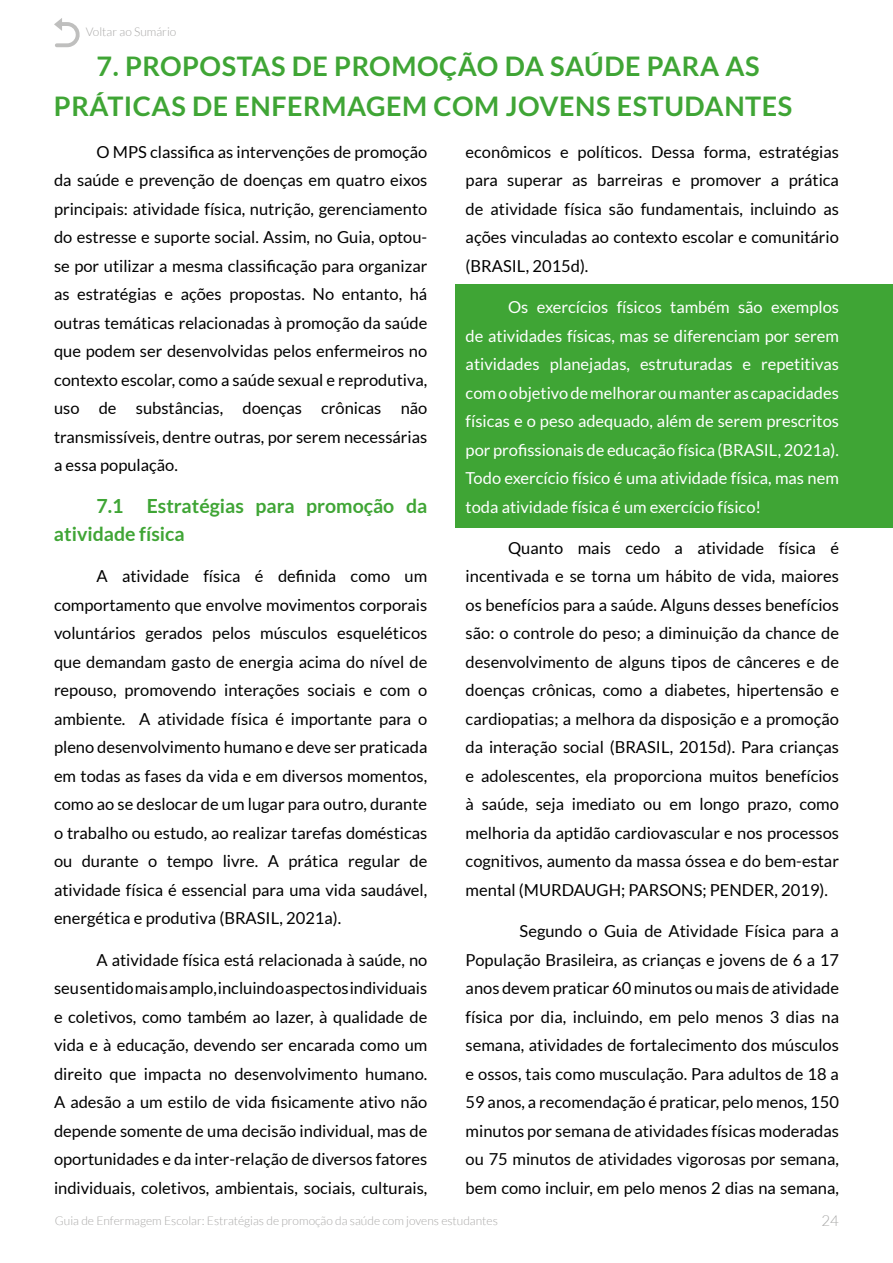
<style>
.page{position:relative;width:893px;height:1263px;background:#fff}
.page>*{position:absolute;margin:0;border:0;box-sizing:border-box;transform-origin:0 0}
.t1{font:700 27px/40.5px "Lato";letter-spacing:.02em;color:#3fa535;text-align:center}
.t2{font:700 19.5px/28.5px "Lato";color:#3fa535}
.t3{font:16.5px/28.5px "Lato";color:#000;text-align:justify}
.t4{font:16.5px/28.5px "Lato";color:#fff;text-align:justify}
.t5{font:300 15px "Lato";color:#a9a9a8}
.t6{font:300 12px "Lato";color:#a9a8a7}
</style>
<div class="page">
<svg style="left:54px;top:18px;width:26px;height:29px"></svg>
<div style="left:455px;top:285px;width:438px;height:243px;background:#3fa535"></div>
<p class="t6" style="left:86px;top:26px;width:92px">Voltar ao Sumário</p>
<h1 class="t1" style="left:54px;top:45px;width:740px">7. PROPOSTAS DE PROMOÇÃO DA SAÚDE PARA AS<br>PRÁTICAS DE ENFERMAGEM COM JOVENS ESTUDANTES</h1>
<p class="t3" style="left:466px;top:138px;width:375px">econômicos e políticos. Dessa forma, estratégias para superar as barreiras e promover a prática de atividade física são fundamentais, incluindo as ações vinculadas ao contexto escolar e comunitário (BRASIL, 2015d).</p>
<p class="t4" style="left:466px;top:293px;width:375px;text-indent:43px">Os exercícios físicos também são exemplos de atividades físicas, mas se diferenciam por serem atividades planejadas, estruturadas e repetitivas com o objetivo de melhorar ou manter as capacidades físicas e o peso adequado, além de serem prescritos por profissionais de educação física (BRASIL, 2021a).<br>Todo exercício físico é uma atividade física, mas nem toda atividade física é um exercício físico!</p>
<p class="t3" style="left:466px;top:533px;width:375px;text-indent:43px">Quanto mais cedo a atividade física é incentivada e se torna um hábito de vida, maiores os benefícios para a saúde. Alguns desses benefícios são: o controle do peso; a diminuição da chance de desenvolvimento de alguns tipos de cânceres e de doenças crônicas, como a diabetes, hipertensão e cardiopatias; a melhora da disposição e a promoção da interação social (BRASIL, 2015d). Para crianças e adolescentes, ela proporciona muitos benefícios à saúde, seja imediato ou em longo prazo, como melhoria da aptidão cardiovascular e nos processos cognitivos, aumento da massa óssea e do bem-estar mental (MURDAUGH; PARSONS; PENDER, 2019).</p>
<p class="t3" style="left:466px;top:917px;width:375px;text-indent:54px">Segundo o Guia de Atividade Física para a População Brasileira, as crianças e jovens de 6 a 17 anos devem praticar 60 minutos ou mais de atividade física por dia, incluindo, em pelo menos 3 dias na semana, atividades de fortalecimento dos músculos e ossos, tais como musculação. Para adultos de 18 a 59 anos, a recomendação é praticar, pelo menos, 150 minutos por semana de atividades físicas moderadas ou 75 minutos de atividades vigorosas por semana, bem como incluir, em pelo menos 2 dias na semana,</p>
<p class="t3" style="left:54px;top:138px;width:375px;text-indent:43px">O MPS classifica as intervenções de promoção da saúde e prevenção de doenças em quatro eixos principais: atividade física, nutrição, gerenciamento do estresse e suporte social. Assim, no Guia, optou&shy;se por utilizar a mesma classificação para organizar as estratégias e ações propostas. No entanto, há outras temáticas relacionadas à promoção da saúde que podem ser desenvolvidas pelos enfermeiros no contexto escolar, como a saúde sexual e reprodutiva, uso de substâncias, doenças crônicas não transmissíveis, dentre outras, por serem necessárias a essa população.</p>
<p class="t2" style="left:54px;top:491px;width:375px;text-indent:43px">7.1 Estratégias para promoção da atividade física</p>
<p class="t3" style="left:54px;top:562px;width:375px;text-indent:43px">A atividade física é definida como um comportamento que envolve movimentos corporais voluntários gerados pelos músculos esqueléticos que demandam gasto de energia acima do nível de repouso, promovendo interações sociais e com o ambiente. A atividade física é importante para o pleno desenvolvimento humano e deve ser praticada em todas as fases da vida e em diversos momentos, como ao se deslocar de um lugar para outro, durante o trabalho ou estudo, ao realizar tarefas domésticas ou durante o tempo livre. A prática regular de atividade física é essencial para uma vida saudável, energética e produtiva (BRASIL, 2021a).</p>
<p class="t3" style="left:54px;top:945px;width:375px;text-indent:43px">A atividade física está relacionada à saúde, no seu sentido mais amplo, incluindo aspectos individuais e coletivos, como também ao lazer, à qualidade de vida e à educação, devendo ser encarada como um direito que impacta no desenvolvimento humano.<br>A adesão a um estilo de vida fisicamente ativo não depende somente de uma decisão individual, mas de oportunidades e da inter-relação de diversos fatores individuais, coletivos, ambientais, sociais, culturais,</p>
<p class="t6" style="left:55px;top:1214px;width:444px">Guia de Enfermagem Escolar: Estratégias de promoção da saúde com jovens estudantes</p>
<p class="t5" style="left:822px;top:1212px;width:19px">24</p>
</div>
